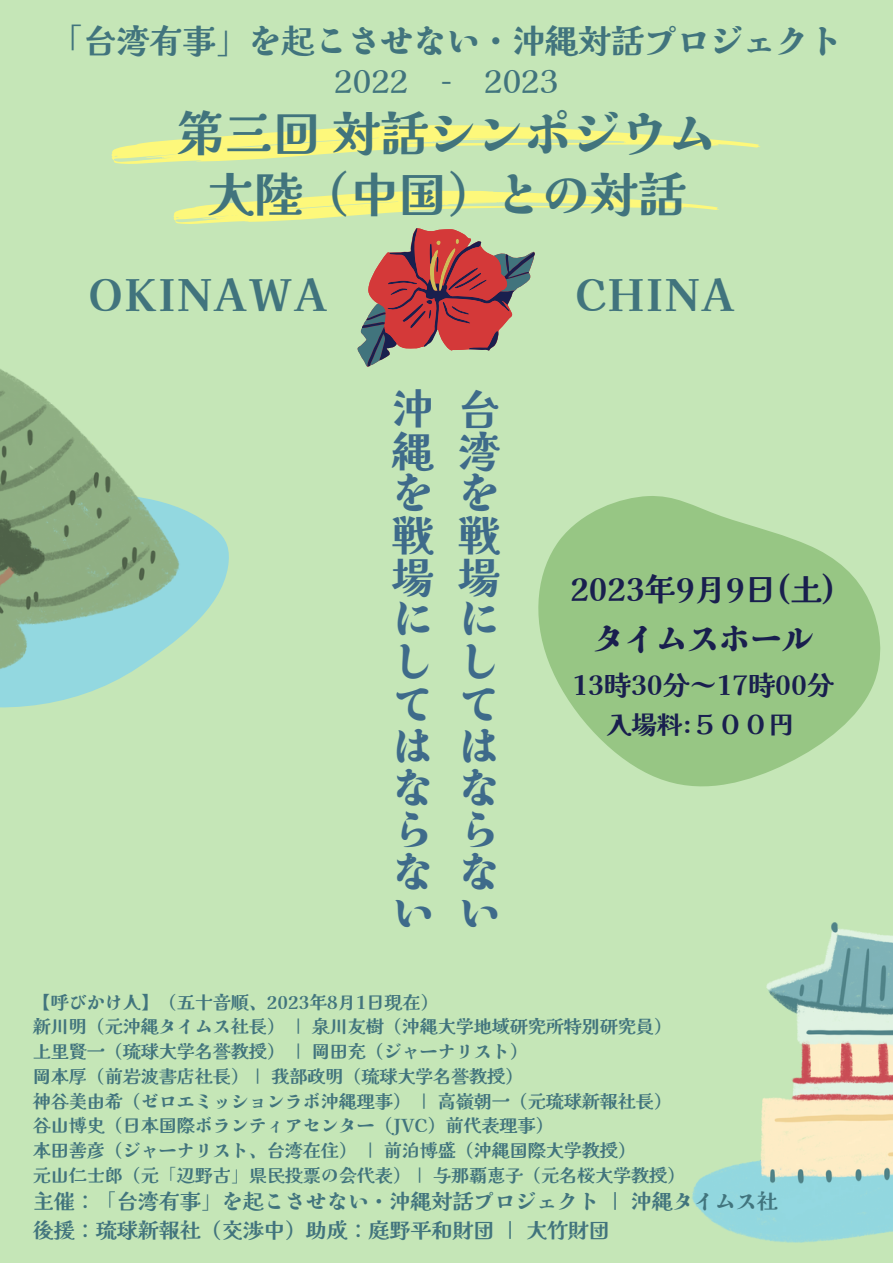
<style>
.page{position:relative;width:893px;height:1264px;background:#fff}
.page>*{position:absolute;margin:0;border:0;box-sizing:border-box;transform-origin:0 0}
.t1{font:800 48px "Kaisei Tokumin";color:#41747d}
.t2{font:800 43.5px "Kaisei Tokumin";letter-spacing:.04em;color:#41747d}
.t3{font:800 42px/41.8px "Kaisei Tokumin";color:#3e6b8a;text-align:justify}
.t4{font:800 33px "Kaisei Tokumin";color:#41747d}
.t5{font:800 31.5px "Kaisei Tokumin";color:#191f4e}
.t6{font:500 31.5px "Kaisei Tokumin";color:#41747d}
.t7{font:800 26.85px "Kaisei Tokumin";color:#191f4e}
.t8{font:800 25.5px "Kaisei Tokumin";color:#191f4e}
.t9{font:700 21px "Kaisei Tokumin";color:#41747d}
.t10{font:700 18px "Kaisei Tokumin";color:#41747d}
</style>
<div class="page">
<div style="left:0;top:0;width:892px;height:1262px;background:#c5e6b7"></div>
<svg style="left:538px;top:496px;width:343px;height:291px;fill:#97c684"></svg>
<svg style="left:0;top:508px;width:229px;height:200px"></svg>
<img style="left:0;top:369px;width:181px;height:301px">
<img style="left:692px;top:922px;width:200px;height:320px">
<svg style="left:111px;top:125px;width:649px;height:39px"></svg>
<svg style="left:173px;top:191px;width:545px;height:176px"></svg>
<p class="t4" style="left:50px;top:14px;width:793px">「台湾有事」を起こさせない・沖縄対話プロジェクト</p>
<p class="t6" style="left:334px;top:56px;width:226px">2022 - 2023</p>
<p class="t1" style="left:176px;top:95px;width:541px">第三回対話シンポジウム</p>
<p class="t1" style="left:206px;top:157px;width:481px">大陸（中国）との対話</p>
<p class="t2" style="left:88px;top:260px;width:241px">OKINAWA</p>
<p class="t2" style="left:574px;top:260px;width:161px">CHINA</p>
<p class="t3" style="left:391px;top:385px;width:43px">沖縄を戦場にしてはならない</p>
<p class="t3" style="left:458px;top:386px;width:43px">台湾を戦場にしてはならない</p>
<p class="t5" style="left:570px;top:564px;width:267px">2023年9月9日(土)</p>
<p class="t5" style="left:593px;top:613px;width:222px">タイムスホール</p>
<p class="t7" style="left:572px;top:663px;width:263px">13時30分～17時00分</p>
<p class="t8" style="left:606px;top:704px;width:189px">入場料:５００円</p>
<p class="t10" style="left:33px;top:987px;width:407px">【呼びかけ人】（五十音順、2023年8月1日現在）</p>
<p class="t10" style="left:33px;top:1012px;width:640px">新川明（元沖縄タイムス社長）｜泉川友樹（沖縄大学地域研究所特別研究員）</p>
<p class="t10" style="left:33px;top:1037px;width:496px">上里賢一（琉球大学名誉教授）｜岡田充（ジャーナリスト）</p>
<p class="t10" style="left:33px;top:1061px;width:492px">岡本厚（前岩波書店社長）｜我部政明（琉球大学名誉教授）</p>
<p class="t10" style="left:33px;top:1086px;width:640px">神谷美由希（ゼロエミッションラボ沖縄理事）｜高嶺朝一（元琉球新報社長）</p>
<p class="t10" style="left:33px;top:1111px;width:522px">谷山博史（日本国際ボランティアセンター（JVC）前代表理事）</p>
<p class="t10" style="left:33px;top:1136px;width:604px">本田善彦（ジャーナリスト、台湾在住） ｜前泊博盛（沖縄国際大学教授）</p>
<p class="t10" style="left:33px;top:1160px;width:653px">元山仁士郎（元「辺野古」県民投票の会代表）｜ 与那覇恵子（元名桜大学教授）</p>
<p class="t9" style="left:33px;top:1184px;width:746px">主催：「台湾有事」を起こさせない・沖縄対話プロジェクト｜沖縄タイムス社</p>
<p class="t9" style="left:33px;top:1213px;width:578px">後援：琉球新報社（交渉中）助成：庭野平和財団｜大竹財団</p>
</div>
